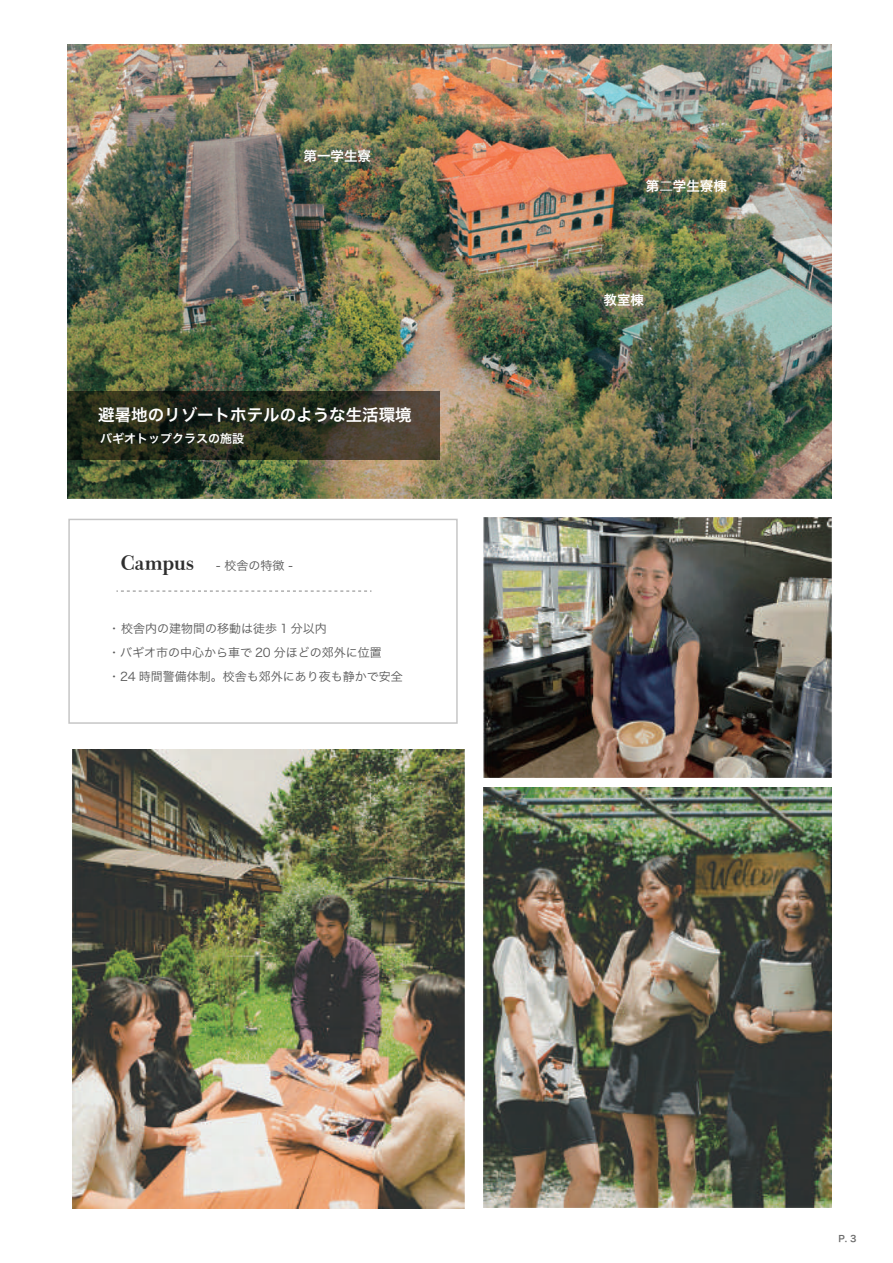
<style>
.page{position:relative;width:893px;height:1263px;background:#fff}
.page>*{position:absolute;margin:0;border:0;box-sizing:border-box;transform-origin:0 0}
.t1{font:800 19.5px "DNP Shuei N Shogo Min Std";color:#2e2e2e}
.t2{font:16.5px "Hira Kaku Pro W6";color:#fff}
.t3{font:13.5px "Hira Kaku Pro W6";color:#fff}
.t4{font:12px/24px "Hira Kaku Pro W3";color:#575757}
.t5{font:12px "Hira Kaku Pro W6";color:#fff}
.t6{font:9px "Hira Kaku Pro W6";color:#6b6b6b}
.s1{font-family:"Koz Go Pr 6 N"}
</style>
<div class="page">
<img style="left:73px;top:749px;width:391px;height:459px">
<img style="left:484px;top:787px;width:347px;height:421px">
<img style="left:68px;top:45px;width:763px;height:453px">
<div style="left:68px;top:519px;width:390px;height:205px;border:2px solid #c6c6c6"></div>
<svg style="left:68px;top:391px;width:372px;height:68px;background:#2f3121"></svg>
<svg style="left:116px;top:590px;width:255px;height:2px"></svg>
<img style="left:483px;top:517px;width:348px;height:260px">
<p class="t3" style="left:304px;top:144px;width:69px">第一学生寮</p>
<h2 class="t2" style="left:98px;top:400px;width:315px">避暑地のリゾートホテルのような生活環境</h2>
<p class="t5" style="left:100px;top:427px;width:145px">バギオトップクラスの施設</p>
<h1 class="t1" style="left:121px;top:549px;width:75px">Campus</h1>
<p class="t4" style="left:216px;top:553px;width:78px">- 校舎の特徴 -</p>
<p class="t4" style="left:108px;top:615px;width:296px">・ 校舎内の建物間の移動は徒歩 1 分以内<br>・バギオ市の中心から車で 20 分ほどの郊外に位置・24 時間警備体制。校舎も郊外にあり夜も静かで安全</p>
<p class="t3" style="left:646px;top:174px;width:82px">第<span class="s1">二</span>学生寮棟</p>
<p class="t3" style="left:603px;top:288px;width:42px">教室棟</p>
<p class="t6" style="left:838px;top:1230px;width:20px">P. 3</p>
</div>
